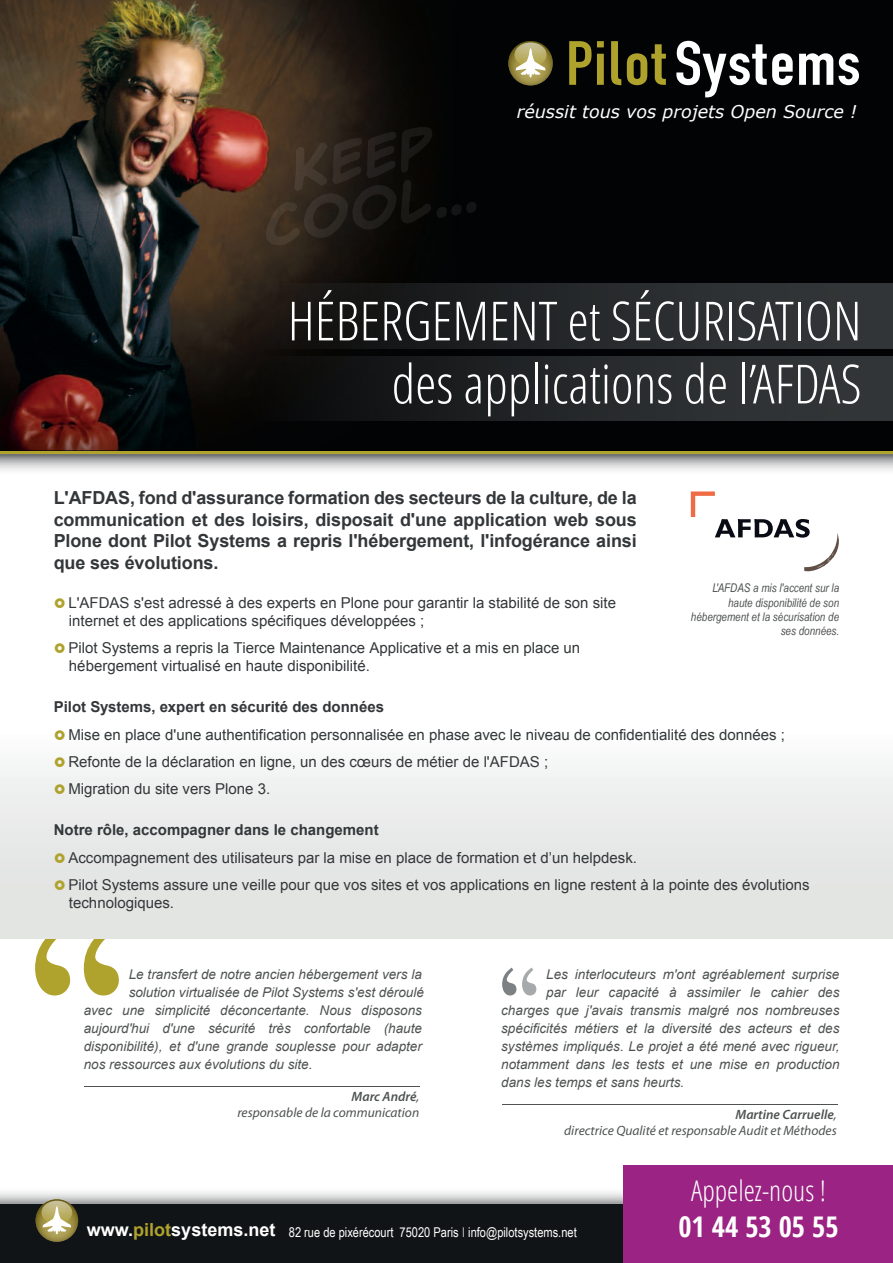
<style>
.page{position:relative;width:893px;height:1263px;background:#fff}
.page>*{position:absolute;margin:0;border:0;box-sizing:border-box;transform-origin:0 0}
.t1{font:300 condensed 54px/63px "Open Sans";color:#fff;text-align:right}
.t2{font:300 condensed 28.5px "Open Sans";color:#fff}
.t3{font:700 condensed 28.5px "Open Sans";color:#fff}
.t4{font:700 18px/21.6px "Arial";letter-spacing:-.005em;color:#333739;text-align:justify}
.t5{font:italic 17.55px "Verdana";color:#fff}
.t6{font:15px/27px "Arial";color:#333739}
.t7{font:700 15px "Arial";color:#333739}
.t8{font:italic 13.5px "Arial";color:#4f5252}
.t9{font:italic 13.5px/16.2px "Myriad Pro";color:#4f5252;text-align:right}
.t10{font:13.5px "Arial Narrow";color:#fff}
.t11{font:italic 12px/14.4px "Arial Narrow";color:#4f5252;text-align:right}
.s1{font-weight:600}
.s2{font-family:"Arial";font-weight:700;font-size:18px}
.s3{font-family:"Arial";font-weight:700;font-size:18px;color:#afa22d}
.s4{font-family:"Open Sans";font-weight:300}
</style>
<div class="page">
<div style="left:0;top:1185px;width:893px;height:20px;background:linear-gradient(to bottom,#fff,#aaabac)"></div>
<img style="left:0;top:0;width:893px;height:451px">
<svg style="left:266px;top:127px;width:211px;height:118px"></svg>
<svg style="left:569px;top:41px;width:35px;height:44px"></svg>
<svg style="left:611px;top:41px;width:10px;height:44px"></svg>
<svg style="left:627px;top:44px;width:39px;height:41px"></svg>
<svg style="left:676px;top:41px;width:117px;height:56px"></svg>
<svg style="left:799px;top:53px;width:60px;height:32px"></svg>
<svg style="left:508px;top:41px;width:45px;height:44px"></svg>
<svg style="left:508px;top:41px;width:45px;height:44px"></svg>
<svg style="left:514px;top:42px;width:33px;height:25px"></svg>
<svg style="left:515px;top:48px;width:31px;height:29px"></svg>
<svg style="left:35px;top:939px;width:35px;height:56px"></svg>
<svg style="left:84px;top:939px;width:35px;height:56px"></svg>
<svg style="left:502px;top:967px;width:14px;height:28px"></svg>
<svg style="left:522px;top:967px;width:14px;height:28px"></svg>
<div style="left:246px;top:284px;width:647px;height:64px;background:linear-gradient(to right,#141210,#353a3d)"></div>
<div style="left:246px;top:356px;width:647px;height:65px;background:linear-gradient(to right,#0b0c0c,#393c3f)"></div>
<div style="left:0;top:454px;width:893px;height:485px;background:linear-gradient(to bottom,#fff,#e4e6e5)"></div>
<svg style="left:691px;top:491px;width:148px;height:80px"></svg>
<hr style="left:84px;top:1086px;width:336px;height:1px;background:#4f5252">
<hr style="left:503px;top:1104px;width:335px;height:1px;background:#4f5252">
<div style="left:0;top:1205px;width:893px;height:58px;background:#111416"></div>
<div style="left:624px;top:1166px;width:269px;height:97px;background:#9a2383"></div>
<svg style="left:36px;top:1199px;width:42px;height:43px"></svg>
<svg style="left:36px;top:1199px;width:42px;height:43px"></svg>
<div style="left:42px;top:1201px;width:30px;height:23px;background:#c4bd90;border-radius:50%"></div>
<svg style="left:42px;top:1206px;width:29px;height:28px"></svg>
<svg style="left:0;top:453px;width:893px;height:23px"></svg>
<hr style="left:0;top:451px;width:893px;height:2px;background:#afa22d">
<svg style="left:55px;top:598px;width:10px;height:10px"></svg>
<svg style="left:55px;top:643px;width:10px;height:10px"></svg>
<svg style="left:55px;top:730px;width:10px;height:10px"></svg>
<svg style="left:55px;top:757px;width:10px;height:10px"></svg>
<svg style="left:55px;top:784px;width:10px;height:10px"></svg>
<svg style="left:55px;top:853px;width:10px;height:10px"></svg>
<svg style="left:55px;top:880px;width:10px;height:10px"></svg>
<p class="t5" style="left:517px;top:100px;width:342px">réussit tous vos projets Open Source !</p>
<h1 class="t1" style="left:288px;top:290px;width:575px">HÉBERGEMENT et SÉCURISATION des applications de l’AFDAS</h1>
<p class="t4" style="left:54px;top:487px;width:585px">L'AFDAS, fond d'assurance formation des secteurs de la culture, de la communication et des loisirs, disposait d'une application web sous Plone dont Pilot Systems a repris l'hébergement, l'infogérance ainsi que ses évolutions.</p>
<p class="t6" style="left:68px;top:594px;width:549px;line-height:18px">L'AFDAS s'est adressé à des experts en Plone pour garantir la stabilité de son site internet et des applications spécifiques développées ;</p>
<p class="t6" style="left:68px;top:639px;width:513px;line-height:18px">Pilot Systems a repris la Tierce Maintenance Applicative et a mis en place un hébergement virtualisé en haute disponibilité.</p>
<p class="t7" style="left:54px;top:697px;width:332px">Pilot Systems, expert en sécurité des données</p>
<p class="t6" style="left:68px;top:722px;width:718px">Mise en place d'une authentification personnalisée en phase avec le niveau de confidentialité des données ;<br>Refonte de la déclaration en ligne, un des cœurs de métier de l'AFDAS ;<br>Migration du site vers Plone 3.</p>
<p class="t7" style="left:54px;top:820px;width:327px">Notre rôle, accompagner dans le changement</p>
<p class="t6" style="left:68px;top:845px;width:743px">Accompagnement des utilisateurs par la mise en place de formation et d’un helpdesk.<br>Pilot Systems assure une veille pour que vos sites et vos applications en ligne restent à la pointe des évolutions</p>
<p class="t6" style="left:69px;top:890px;width:107px">technologiques.</p>
<p class="t11" style="left:691px;top:581px;width:150px">L'AFDAS a mis l'accent sur la haute disponibilité de son hébergement et la sécurisation de ses données.</p>
<p class="t8" style="left:129px;top:965px;width:295px">Le transfert de notre ancien hébergement vers la</p>
<p class="t8" style="left:129px;top:983px;width:297px">solution virtualisée de Pilot Systems s'est déroulé</p>
<p class="t8" style="left:84px;top:1001px;width:340px">avec une simplicité déconcertante. Nous disposons</p>
<p class="t8" style="left:84px;top:1019px;width:340px">aujourd'hui d'une sécurité très confortable (haute</p>
<p class="t8" style="left:84px;top:1037px;width:340px">disponibilité), et d'une grande souplesse pour adapter</p>
<p class="t8" style="left:84px;top:1055px;width:230px">nos ressources aux évolutions du site.</p>
<p class="t9" style="left:237px;top:1088px;width:183px"><span class="s1">Marc André</span>,<br>responsable de la communication</p>
<p class="t8" style="left:546px;top:965px;width:295px">Les interlocuteurs m'ont agréablement surprise</p>
<p class="t8" style="left:546px;top:983px;width:295px">par leur capacité à assimiler le cahier des</p>
<p class="t8" style="left:501px;top:1001px;width:340px">charges que j'avais transmis malgré nos nombreuses</p>
<p class="t8" style="left:501px;top:1019px;width:340px">spécificités métiers et la diversité des acteurs et des</p>
<p class="t8" style="left:501px;top:1037px;width:340px">systèmes impliqués. Le projet a été mené avec rigueur,</p>
<p class="t8" style="left:501px;top:1055px;width:340px">notamment dans les tests et une mise en production</p>
<p class="t8" style="left:501px;top:1073px;width:185px">dans les temps et sans heurts.</p>
<p class="t9" style="left:564px;top:1106px;width:274px"><span class="s1">Martine Carruelle</span>,<br>directrice Qualité et responsable Audit et Méthodes</p>
<p class="t10" style="left:87px;top:1222px;width:491px"><span class="s2">www.</span><span class="s3">pilot</span><span class="s2">systems.net</span> 82 rue de pixérécourt 75020 Paris <span class="s4">I</span> info@pilotsystems.net</p>
<h2 class="t2" style="left:691px;top:1174px;width:136px">Appelez-nous !</h2>
<h2 class="t3" style="left:678px;top:1210px;width:162px">01 44 53 05 55</h2>
</div>
